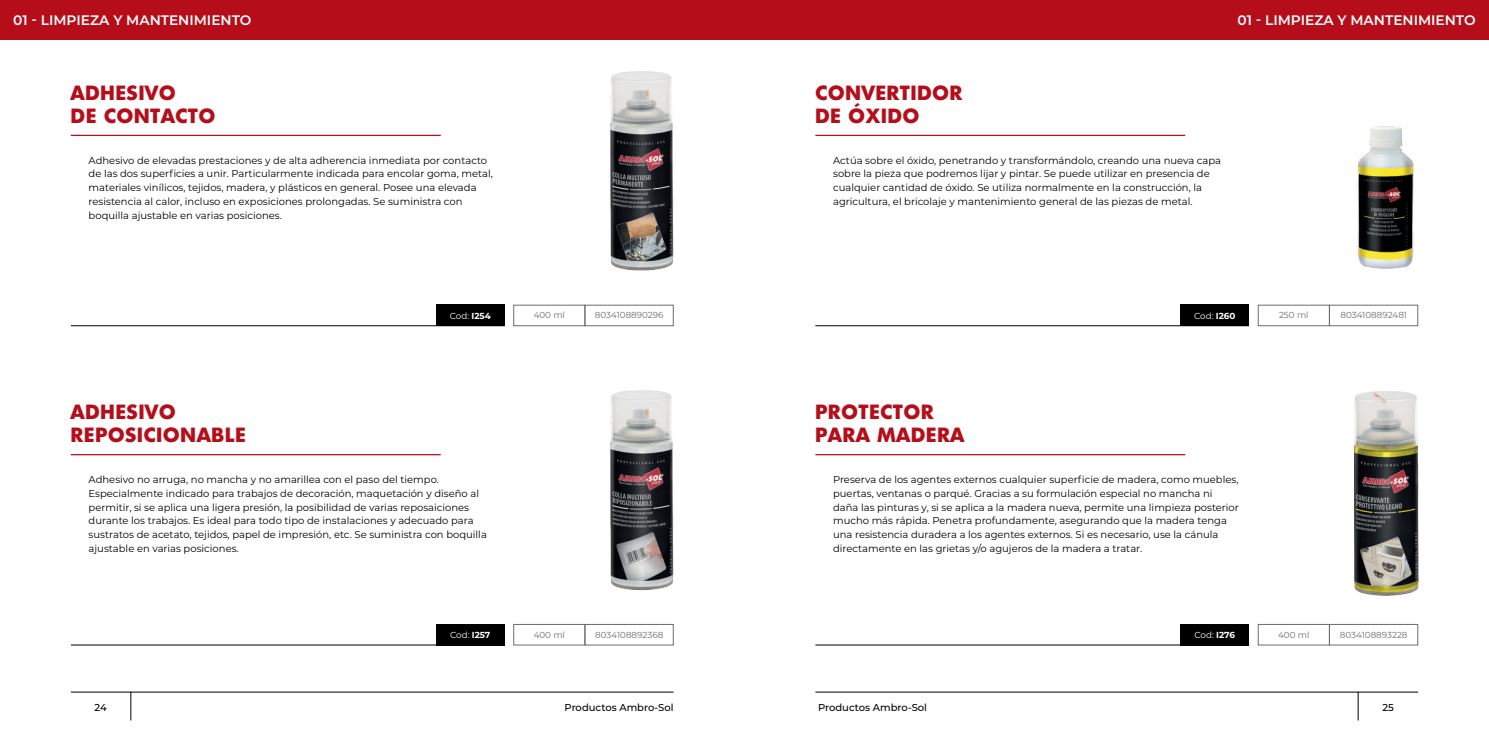
<style>
.page{position:relative;width:1489px;height:745px;background:#fff}
.page>*{position:absolute;margin:0;border:0;box-sizing:border-box;transform-origin:0 0}
.t1{font:800 20px/22.5px "Limerick";letter-spacing:.05em;color:#b50e1a}
.t2{font:600 13.75px "Montserrat";color:#fff}
.t3{font:10px/13.8px "Montserrat";color:#000}
.t4{font:500 10px "Montserrat";color:#000}
.t5{font:8.75px "Montserrat";color:#6c6d70}
.t6{font:8.75px "Montserrat";letter-spacing:-.01em;color:#fff}
.s1{font-weight:700}
</style>
<div class="page">
<hr style="left:71px;top:691px;width:602px;height:1px;background:#000">
<hr style="left:815px;top:691px;width:602px;height:1px;background:#000">
<svg style="left:1357px;top:691px;width:1px;height:28px"></svg>
<svg style="left:130px;top:691px;width:1px;height:28px"></svg>
<hr style="left:71px;top:135px;width:369px;height:1px;background:#b50e1a">
<hr style="left:71px;top:454px;width:369px;height:1px;background:#b50e1a">
<img style="left:610px;top:71px;width:63px;height:200px">
<img style="left:610px;top:390px;width:63px;height:201px">
<hr style="left:71px;top:325px;width:433px;height:1px;background:#000">
<hr style="left:71px;top:644px;width:433px;height:1px;background:#000">
<div style="left:436px;top:304px;width:68px;height:22px;background:#000"></div>
<div style="left:436px;top:623px;width:68px;height:22px;background:#000"></div>
<div style="left:584px;top:304px;width:89px;height:22px;border:1px solid #6c6d70"></div>
<div style="left:584px;top:623px;width:89px;height:22px;border:1px solid #6c6d70"></div>
<div style="left:513px;top:304px;width:72px;height:22px;border:1px solid #6c6d70"></div>
<div style="left:513px;top:623px;width:72px;height:22px;border:1px solid #6c6d70"></div>
<div style="left:0;top:0;width:1488px;height:39px;background:#b50e1a"></div>
<hr style="left:815px;top:135px;width:370px;height:1px;background:#b50e1a">
<hr style="left:815px;top:454px;width:370px;height:1px;background:#b50e1a">
<img style="left:1357px;top:126px;width:57px;height:143px">
<img style="left:1354px;top:391px;width:63px;height:205px">
<hr style="left:815px;top:325px;width:433px;height:1px;background:#000">
<hr style="left:815px;top:644px;width:433px;height:1px;background:#000">
<div style="left:1180px;top:304px;width:68px;height:22px;background:#000"></div>
<div style="left:1180px;top:623px;width:68px;height:22px;background:#000"></div>
<div style="left:1328px;top:304px;width:89px;height:22px;border:1px solid #6c6d70"></div>
<div style="left:1328px;top:623px;width:89px;height:22px;border:1px solid #6c6d70"></div>
<div style="left:1257px;top:304px;width:72px;height:22px;border:1px solid #6c6d70"></div>
<div style="left:1257px;top:623px;width:72px;height:22px;border:1px solid #6c6d70"></div>
<h2 class="t2" style="left:13px;top:11px;width:240px">01 - LIMPIEZA Y MANTENIMIENTO</h2>
<h2 class="t2" style="left:1237px;top:11px;width:240px">01 - LIMPIEZA Y MANTENIMIENTO</h2>
<h1 class="t1" style="left:71px;top:81px;width:146px">ADHESIVO<br>DE CONTACTO</h1>
<h1 class="t1" style="left:815px;top:81px;width:148px">CONVERTIDOR<br>DE ÓXIDO</h1>
<p class="t3" style="left:89px;top:153px;width:406px">Adhesivo de elevadas prestaciones y de alta adherencia inmediata por contacto de las dos superficies a unir. Particularmente indicada para encolar goma, metal, materiales vinílicos, tejidos, madera, y plásticos en general. Posee una elevada resistencia al calor, incluso en exposiciones prolongadas. Se suministra con boquilla ajustable en varias posiciones.</p>
<p class="t3" style="left:833px;top:153px;width:389px">Actúa sobre el óxido, penetrando y transformándolo, creando una nueva capa sobre la pieza que podremos lijar y pintar. Se puede utilizar en presencia de cualquier cantidad de óxido. Se utiliza normalmente en la construcción, la agricultura, el bricolaje y mantenimiento general de las piezas de metal.</p>
<p class="t6" style="left:450px;top:309px;width:42px">Cod: <span class="s1">I254</span></p>
<p class="t5" style="left:533px;top:309px;width:33px">400 ml</p>
<p class="t5" style="left:595px;top:309px;width:70px">8034108890296</p>
<p class="t6" style="left:1194px;top:309px;width:43px">Cod: <span class="s1">I260</span></p>
<p class="t5" style="left:1278px;top:309px;width:31px">250 ml</p>
<p class="t5" style="left:1340px;top:309px;width:68px">8034108892481</p>
<h1 class="t1" style="left:71px;top:400px;width:176px">ADHESIVO<br>REPOSICIONABLE</h1>
<h1 class="t1" style="left:815px;top:400px;width:150px">PROTECTOR<br>PARA MADERA</h1>
<p class="t3" style="left:89px;top:472px;width:400px">Adhesivo no arruga, no mancha y no amarillea con el paso del tiempo.<br>Especialmente indicado para trabajos de decoración, maquetación y diseño al permitir, si se aplica una ligera presión, la posibilidad de varias reposaiciones durante los trabajos. Es ideal para todo tipo de instalaciones y adecuado para sustratos de acetato, tejidos, papel de impresión, etc. Se suministra con boquilla ajustable en varias posiciones.</p>
<p class="t3" style="left:833px;top:472px;width:407px">Preserva de los agentes externos cualquier superficie de madera, como muebles, puertas, ventanas o parqué. Gracias a su formulación especial no mancha ni daña las pinturas y, si se aplica a la madera nueva, permite una limpieza posterior mucho más rápida. Penetra profundamente, asegurando que la madera tenga una resistencia duradera a los agentes externos. Si es necesario, use la cánula directamente en las grietas y/o agujeros de la madera a tratar.</p>
<p class="t6" style="left:450px;top:628px;width:42px">Cod: <span class="s1">I257</span></p>
<p class="t5" style="left:533px;top:628px;width:33px">400 ml</p>
<p class="t5" style="left:595px;top:628px;width:70px">8034108892368</p>
<p class="t6" style="left:1194px;top:628px;width:42px">Cod: <span class="s1">I276</span></p>
<p class="t5" style="left:1277px;top:628px;width:33px">400 ml</p>
<p class="t5" style="left:1339px;top:628px;width:69px">8034108893228</p>
<p class="t4" style="left:95px;top:700px;width:14px">24</p>
<p class="t4" style="left:564px;top:700px;width:110px">Productos Ambro-Sol</p>
<p class="t4" style="left:818px;top:700px;width:110px">Productos Ambro-Sol</p>
<p class="t4" style="left:1382px;top:700px;width:13px">25</p>
</div>
